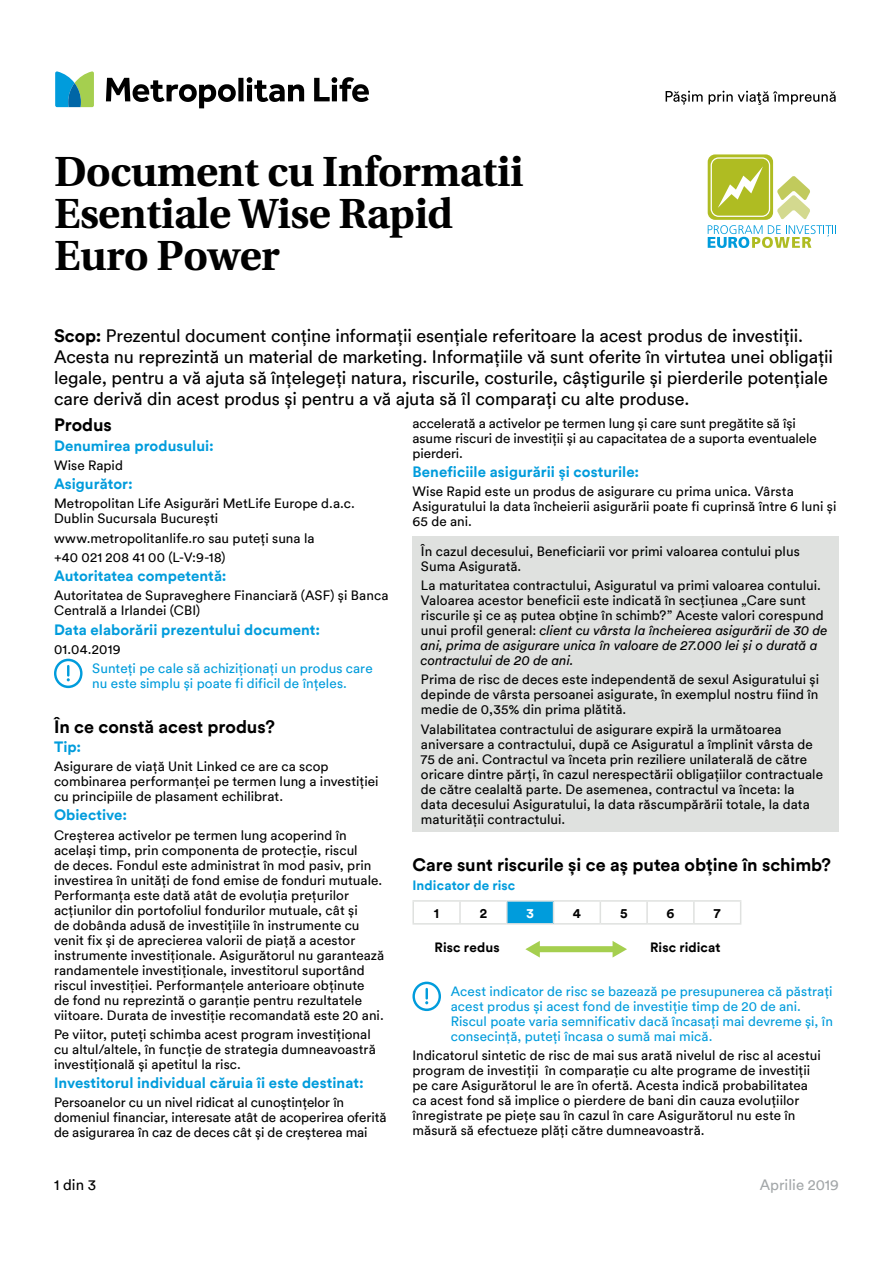
<style>
.page{position:relative;width:893px;height:1263px;background:#fff}
.page>*{position:absolute;margin:0;border:0;box-sizing:border-box;transform-origin:0 0}
.t1{font:700 42px/42px "Linguistics Pro";letter-spacing:-.01em;color:#000}
.t2{font:18px/21px "Circular";letter-spacing:-.01em;color:#000}
.t3{font:700 18px "Circular";letter-spacing:-.005em;color:#000}
.t4{font:700 15px "Circular";color:#009cdc}
.t5{font:15px "Circular";color:#a3a7a9}
.t6{font:15px "Circular";color:#000}
.t7{font:13.5px/15px "Circular";letter-spacing:.005em;color:#000}
.t8{font:13.5px/15px "Circular";letter-spacing:.005em;color:#009cdc}
.t9{font:700 13.5px "Circular";letter-spacing:.005em;color:#000}
.t10{font:700 13.5px "Circular";letter-spacing:.005em;color:#009cdc}
.t11{font:700 13.5px "Circular";color:#fff}
.s1{font-weight:700}
.s2{font-style:italic}
</style>
<div class="page">
<svg style="left:106px;top:77px;width:263px;height:31px"></svg>
<svg style="left:55px;top:71px;width:39px;height:36px"></svg>
<svg style="left:666px;top:91px;width:170px;height:14px"></svg>
<svg style="left:54px;top:659px;width:29px;height:29px"></svg>
<div style="left:412px;top:536px;width:427px;height:296px;background:#dfe1df"></div>
<div style="left:507px;top:901px;width:47px;height:23px;background:#009cdc"></div>
<hr style="left:412px;top:900px;width:48px;height:2px;background:#dfe1df">
<hr style="left:412px;top:902px;width:2px;height:21px;background:#dfe1df">
<hr style="left:460px;top:900px;width:47px;height:2px;background:#dfe1df">
<hr style="left:459px;top:902px;width:2px;height:21px;background:#dfe1df">
<hr style="left:507px;top:900px;width:47px;height:2px;background:#dfe1df">
<svg style="left:506px;top:902px;width:1px;height:21px"></svg>
<hr style="left:554px;top:900px;width:46px;height:2px;background:#dfe1df">
<svg style="left:553px;top:902px;width:1px;height:21px"></svg>
<hr style="left:600px;top:900px;width:47px;height:2px;background:#dfe1df">
<svg style="left:600px;top:902px;width:1px;height:21px"></svg>
<hr style="left:647px;top:900px;width:47px;height:2px;background:#dfe1df">
<hr style="left:646px;top:902px;width:2px;height:21px;background:#dfe1df">
<hr style="left:694px;top:900px;width:47px;height:2px;background:#dfe1df">
<hr style="left:693px;top:902px;width:2px;height:21px;background:#dfe1df">
<svg style="left:740px;top:902px;width:1px;height:21px"></svg>
<hr style="left:412px;top:923px;width:48px;height:1px;background:#dfe1df">
<hr style="left:460px;top:923px;width:47px;height:1px;background:#dfe1df">
<hr style="left:507px;top:923px;width:47px;height:1px;background:#dfe1df">
<hr style="left:554px;top:923px;width:46px;height:1px;background:#dfe1df">
<hr style="left:600px;top:923px;width:47px;height:1px;background:#dfe1df">
<hr style="left:647px;top:923px;width:47px;height:1px;background:#dfe1df">
<hr style="left:694px;top:923px;width:47px;height:1px;background:#dfe1df">
<svg style="left:525px;top:941px;width:102px;height:16px"></svg>
<svg style="left:412px;top:982px;width:29px;height:29px"></svg>
<svg style="left:708px;top:154px;width:65px;height:66px"></svg>
<svg style="left:777px;top:176px;width:33px;height:43px"></svg>
<svg style="left:708px;top:225px;width:128px;height:23px"></svg>
<svg style="left:711px;top:157px;width:59px;height:60px;background:#bdc748"></svg>
<h1 class="t1" style="left:54px;top:148px;width:471px">Document cu Informatii<br>Esentiale Wise Rapid<br>Euro Power</h1>
<p class="t2" style="left:54px;top:325px;width:780px"><span class="s1">Scop:</span> Prezentul document conține informații esențiale referitoare la acest produs de investiții.<br>Acesta nu reprezintă un material de marketing. Informațiile vă sunt oferite în virtutea unei obligații legale, pentru a vă ajuta să înțelegeți natura, riscurile, costurile, câștigurile și pierderile potențiale care derivă din acest produs și pentru a vă ajuta să îl comparați cu alte produse.</p>
<h2 class="t3" style="left:54px;top:413px;width:59px">Produs</h2>
<p class="t4" style="left:54px;top:435px;width:161px">Denumirea produsului:</p>
<p class="t7" style="left:54px;top:457px;width:71px">Wise Rapid</p>
<p class="t4" style="left:54px;top:473px;width:80px">Asigurător:</p>
<p class="t7" style="left:54px;top:495px;width:302px">Metropolitan Life Asigurări MetLife Europe d.a.c.<br>Dublin Sucursala Bucureşti</p>
<p class="t7" style="left:54px;top:528px;width:262px;line-height:19.2px">www.metropolitanlife.ro sau puteți suna la +40 021 208 41 00 (L-V:9-18)</p>
<p class="t4" style="left:54px;top:565px;width:174px">Autoritatea competentă:</p>
<p class="t7" style="left:54px;top:587px;width:336px">Autoritatea de Supraveghere Financiară (ASF) și Banca<br>Centrală a Irlandei (CBI)</p>
<p class="t4" style="left:54px;top:619px;width:268px">Data elaborării prezentului document:</p>
<p class="t7" style="left:54px;top:641px;width:68px">01.04.2019</p>
<p class="t8" style="left:92px;top:660px;width:282px">Sunteți pe cale să achiziționați un produs care nu este simplu și poate fi dificil de înțeles.</p>
<h2 class="t3" style="left:54px;top:714px;width:222px">În ce constă acest produs?</h2>
<p class="t4" style="left:54px;top:736px;width:29px">Tip:</p>
<p class="t7" style="left:54px;top:758px;width:326px">Asigurare de viață Unit Linked ce are ca scop combinarea performanței pe termen lung a investiției cu principiile de plasament echilibrat.</p>
<p class="t4" style="left:54px;top:805px;width:75px">Obiective:</p>
<p class="t7" style="left:54px;top:827px;width:332px">Creșterea activelor pe termen lung acoperind în același timp, prin componenta de protecție, riscul<br>de deces. Fondul este administrat în mod pasiv, prin investirea în unități de fond emise de fonduri mutuale.<br>Performanța este dată atât de evoluția prețurilor acțiunilor din portofoliul fondurilor mutuale, cât și<br>de dobânda adusă de investițiile în instrumente cu venit fix și de aprecierea valorii de piață a acestor instrumente investiționale. Asigurătorul nu garantează randamentele investiționale, investitorul suportând riscul investiției. Performanțele anterioare obținute<br>de fond nu reprezintă o garanție pentru rezultatele viitoare. Durata de investiție recomandată este 20 ani.</p>
<p class="t7" style="left:54px;top:1026px;width:323px">Pe viitor, puteți schimba acest program investițional cu altul/altele, în funcție de strategia dumneavoastră investițională și apetitul la risc.</p>
<p class="t4" style="left:54px;top:1072px;width:311px">Investitorul individual căruia îi este destinat:</p>
<p class="t7" style="left:54px;top:1094px;width:334px">Persoanelor cu un nivel ridicat al cunoștințelor în domeniul financiar, interesate atât de acoperirea oferită de asigurarea în caz de deces cât și de creșterea mai</p>
<p class="t7" style="left:412px;top:415px;width:406px">accelerată a activelor pe termen lung și care sunt pregătite să își asume riscuri de investiții și au capacitatea de a suporta eventualele pierderi.</p>
<p class="t4" style="left:412px;top:461px;width:228px">Beneficiile asigurării și costurile:</p>
<p class="t7" style="left:412px;top:483px;width:425px">Wise Rapid este un produs de asigurare cu prima unica. Vârsta<br>Asiguratului la data încheierii asigurării poate fi cuprinsă între 6 luni și<br>65 de ani.</p>
<p class="t7" style="left:421px;top:543px;width:380px">În cazul decesului, Beneficiarii vor primi valoarea contului plus<br>Suma Asigurată.</p>
<p class="t7" style="left:421px;top:577px;width:408px">La maturitatea contractului, Asiguratul va primi valoarea contului.<br>Valoarea acestor beneficii este indicată în secțiunea „Care sunt riscurile și ce aș putea obține în schimb?” Aceste valori corespund unui profil general: <span class="s2">client cu vârsta la încheierea asigurării de 30 de ani, prima de asigurare unica în valoare de 27.000 lei și o durată a contractului de 20 de ani.</span></p>
<p class="t7" style="left:421px;top:671px;width:400px;text-align:justify">Prima de risc de deces este independentă de sexul Asiguratului și depinde de vârsta persoanei asigurate, în exemplul nostru fiind în medie de 0,35% din prima plătită.</p>
<p class="t7" style="left:421px;top:721px;width:404px">Valabilitatea contractului de asigurare expiră la următoarea aniversare a contractului, după ce Asiguratul a împlinit vârsta de 75 de ani. Contractul va înceta prin reziliere unilaterală de către oricare dintre părți, în cazul nerespectării obligațiilor contractuale de către cealaltă parte. De asemenea, contractul va înceta: la data decesului Asiguratului, la data răscumpărării totale, la data maturității contractului.</p>
<h2 class="t3" style="left:412px;top:852px;width:420px">Care sunt riscurile și ce aș putea obține în schimb?</h2>
<p class="t10" style="left:412px;top:876px;width:104px">Indicator de risc</p>
<p class="t9" style="left:434px;top:904px;width:7px">1</p>
<p class="t9" style="left:480px;top:904px;width:9px">2</p>
<p class="t11" style="left:526px;top:904px;width:9px">3</p>
<p class="t9" style="left:573px;top:904px;width:10px">4</p>
<p class="t9" style="left:620px;top:904px;width:9px">5</p>
<p class="t9" style="left:667px;top:904px;width:9px">6</p>
<p class="t9" style="left:714px;top:904px;width:8px">7</p>
<p class="t9" style="left:434px;top:938px;width:67px">Risc redus</p>
<p class="t9" style="left:650px;top:938px;width:72px">Risc ridicat</p>
<p class="t8" style="left:451px;top:983px;width:384px">Acest indicator de risc se bazează pe presupunerea că păstrați acest produs și acest fond de investiție timp de 20 de ani.<br>Riscul poate varia semnificativ dacă încasați mai devreme și, în consecință, puteți încasa o sumă mai mică.</p>
<p class="t7" style="left:412px;top:1047px;width:410px">Indicatorul sintetic de risc de mai sus arată nivelul de risc al acestui program de investiții în comparație cu alte programe de investiții pe care Asigurătorul le are în ofertă. Acesta indică probabilitatea ca acest fond să implice o pierdere de bani din cauza evoluțiilor înregistrate pe piețe sau în cazul în care Asigurătorul nu este în măsură să efectueze plăți către dumneavoastră.</p>
<p class="t6" style="left:54px;top:1175px;width:44px">1 din 3</p>
<p class="t5" style="left:760px;top:1175px;width:81px">Aprilie 2019</p>
</div>
